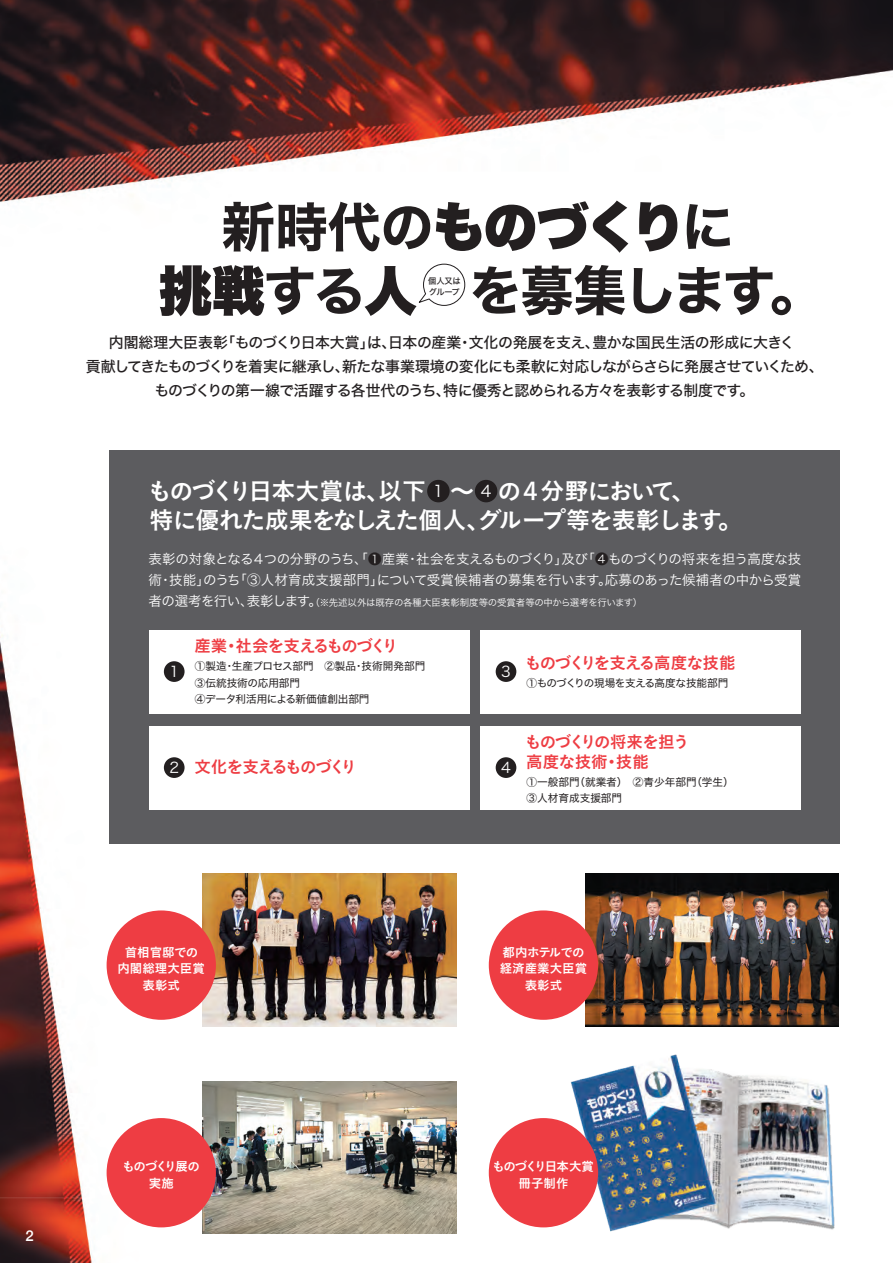
<style>
.page{position:relative;width:893px;height:1263px;background:#fff}
.page>*{position:absolute;margin:0;border:0;box-sizing:border-box;transform-origin:0 0}
.t1{font:53.1px/63.8px "Hira Kaku Std N W7";letter-spacing:-.03em;color:#231f20;text-align:center}
.t2{font:24px/28.8px "Koburina Go Std W6";letter-spacing:-.05em;color:#fff}
.t3{font:16.5px/19.8px "Koburina Go Std W6";letter-spacing:-.04em;color:#ee3d43}
.t4{font:16.5px "Koburina Go Std W6";letter-spacing:-.085em;color:#ee3d43}
.t5{font:16.5px "Koburina Go Std W6";letter-spacing:-.065em;color:#ee3d43}
.t6{font:16.5px "Koburina Go Std W6";letter-spacing:-.1em;color:#ee3d43}
.t7{font:15.9px "Hira Kaku Std N W3";color:#fff}
.t8{font:14.85px/24px "Hira Kaku Std N W5";letter-spacing:-.04em;color:#231f20;text-align:center}
.t9{font:500 14.85px "Helvetica Neue";color:#fff}
.t10{font:14.7px "Hira Kaku Std N W3";color:#fff}
.t11{font:13.5px/21px "Hira Kaku Std N W3";letter-spacing:-.025em;color:#fff}
.t12{font:12.45px/16.6px "Koburina Go Std W6";color:#fff;text-align:center}
.t13{font:12.45px/16.6px "Koburina Go Std W6";letter-spacing:-.045em;color:#fff;text-align:center}
.t14{font:12.45px/16.6px "Koburina Go Std W6";letter-spacing:-.105em;color:#fff;text-align:center}
.t15{font:10.65px/16.5px "Hira Kaku Std N W4";color:#231f20}
.t16{font:10.65px "Hira Kaku Std N W4";letter-spacing:-.045em;color:#231f20}
.t17{font:9.45px "Hira Kaku Std N W3";letter-spacing:-.015em;color:#fff}
.t18{font:8.25px/11.6px "Hira Kaku Std N W5";letter-spacing:-.02em;color:#231f20}
.s1{font-family:"Hira Kaku Std N W9"}
.s2{color:#231f20}
.s3{font-size:13.5px}
.s4{font-family:"Hira Kaku Std N W3";font-size:14.7px;color:#fff}
</style>
<div class="page">
<img style="left:0;top:0;width:893px;height:1263px">
<div style="left:110px;top:450px;width:730px;height:394px;background:#5c5c5f"></div>
<div style="left:149px;top:630px;width:320px;height:83px;background:#fff"></div>
<div style="left:369px;top:553px;width:11px;height:11px;background:#fff;border-radius:50%"></div>
<div style="left:596px;top:553px;width:11px;height:11px;background:#fff;border-radius:50%"></div>
<div style="left:164px;top:661px;width:21px;height:21px;background:#231f20;border-radius:50%"></div>
<div style="left:480px;top:630px;width:321px;height:83px;background:#fff"></div>
<div style="left:496px;top:661px;width:20px;height:21px;background:#231f20;border-radius:50%"></div>
<div style="left:149px;top:726px;width:320px;height:83px;background:#fff"></div>
<div style="left:164px;top:757px;width:21px;height:21px;background:#231f20;border-radius:50%"></div>
<div style="left:480px;top:726px;width:321px;height:83px;background:#fff"></div>
<div style="left:496px;top:757px;width:20px;height:21px;background:#231f20;border-radius:50%"></div>
<img style="left:203px;top:873px;width:254px;height:153px">
<img style="left:564px;top:996px;width:283px;height:267px">
<img style="left:203px;top:1081px;width:254px;height:153px">
<img style="left:585px;top:873px;width:254px;height:153px">
<svg style="left:417px;top:263px;width:48px;height:43px"></svg>
<div style="left:427px;top:480px;width:23px;height:22px;background:#231f20;border-radius:50%"></div>
<div style="left:475px;top:480px;width:22px;height:22px;background:#231f20;border-radius:50%"></div>
<div style="left:107px;top:910px;width:109px;height:110px;background:#ee3d43;border-radius:50%"></div>
<div style="left:489px;top:910px;width:109px;height:110px;background:#ee3d43;border-radius:50%"></div>
<div style="left:489px;top:1118px;width:109px;height:109px;background:#ee3d43;border-radius:50%"></div>
<div style="left:107px;top:1118px;width:109px;height:109px;background:#ee3d43;border-radius:50%"></div>
<h1 class="t1" style="left:159px;top:197px;width:665px">新時代の<span class="s1">ものづくり</span>に<br><span class="s1">挑戦</span>する<span class="s1">人　</span>を募集します。</h1>
<p class="t8" style="left:86px;top:330px;width:739px">内閣総理大臣表彰「ものづくり日本大賞」は、日本の産業・文化の発展を支え、豊かな国民生活の形成に大きく<br>貢献してきたものづくりを着実に継承し、新たな事業環境の変化にも柔軟に対応しながらさらに発展させていくため、ものづくりの第一線で活躍する各世代のうち、特に優秀と認められる方々を表彰する制度です。</p>
<p class="t18" style="left:428px;top:275px;width:34px">個人又はグループ</p>
<h2 class="t2" style="left:148px;top:477px;width:596px">ものづくり日本大賞は、以下 ～ の４分野において、<br>特に優れた成果をなしえた個人、グループ等を表彰します。</h2>
<p class="t7" style="left:433px;top:479px;width:12px">1</p>
<p class="t7" style="left:481px;top:479px;width:12px">4</p>
<p class="t11" style="left:149px;top:548px;width:654px">表彰の対象となる４つの分野のうち、「<span class="s2">❶</span>産業・社会を支えるものづくり」及び「<span class="s2">❹</span>ものづくりの将来を担う高度な技術・技能」のうち「③人材育成支援部門」について受賞候補者の募集を行います。応募のあった候補者の中から受賞</p>
<p class="t17" style="left:149px;top:595px;width:495px"><span class="s3">者の選考を行い、表彰します。</span>（※先述以外は既存の各種大臣表彰制度等の受賞者等の中から選考を行います）</p>
<p class="t10" style="left:169px;top:660px;width:11px">1</p>
<p class="t4" style="left:194px;top:633px;width:205px">産業・社会を支えるものづくり</p>
<p class="t15" style="left:195px;top:658px;width:232px">①製造・生産プロセス部門　②製品・技術開発部門<br>③伝統技術の応用部門　<br>④データ利活用による新価値創出部門</p>
<p class="t6" style="left:169px;top:754px;width:189px"><span class="s4">2</span> 文化を支えるものづくり</p>
<p class="t10" style="left:501px;top:660px;width:11px">3</p>
<p class="t5" style="left:525px;top:650px;width:212px">ものづくりを支える高度な技能</p>
<p class="t16" style="left:527px;top:675px;width:203px">①ものづくりの現場を支える高度な技能部門</p>
<p class="t10" style="left:501px;top:756px;width:11px">4</p>
<p class="t3" style="left:525px;top:732px;width:166px">ものづくりの将来を担う高度な技術・技能</p>
<p class="t15" style="left:527px;top:774px;width:209px">①一般部門（就業者）　②青少年部門（学生）<br>③人材育成支援部門</p>
<p class="t12" style="left:117px;top:944px;width:89px">首相官邸での内閣総理大臣賞表彰式</p>
<p class="t12" style="left:500px;top:944px;width:89px">都内ホテルでの経済産業大臣賞表彰式</p>
<p class="t9" style="left:26px;top:1224px;width:10px">2</p>
<p class="t14" style="left:122px;top:1158px;width:79px">ものづくり展の実施</p>
<p class="t13" style="left:492px;top:1158px;width:103px">ものづくり日本大賞冊子制作</p>
</div>
